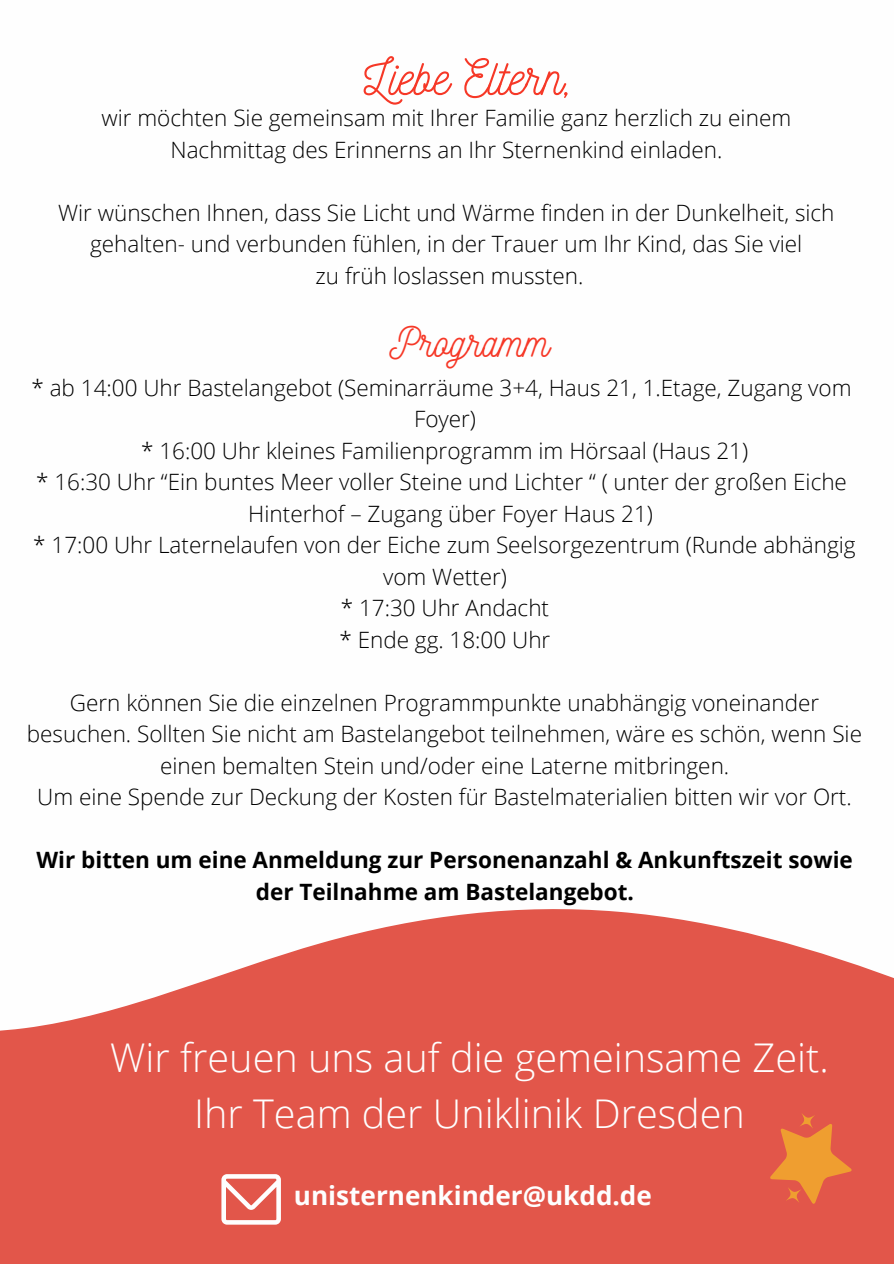
<style>
.page{position:relative;width:894px;height:1264px;background:#fff}
.page>*{position:absolute;margin:0;border:0;box-sizing:border-box;transform-origin:0 0}
.t1{font:50.1px "Nickainley";color:#f63827}
.t2{font:40.95px "Nickainley";color:#f63827}
.t3{font:300 39.6px/55.2px "Open Sans";color:#fefefe;text-align:center}
.t4{font:700 26.1px "Open Sans";color:#fefefe}
.t5{font:300 22.5px/31.5px "Open Sans";color:#000;text-align:center}
.t6{font:700 22.5px/31.5px "Open Sans";color:#000;text-align:center}
</style>
<div class="page">
<svg style="left:0;top:909px;width:893px;height:354px;background:#e56b60"></svg>
<svg style="left:221px;top:1174px;width:60px;height:50px"></svg>
<svg style="left:749px;top:1102px;width:114px;height:114px;background:#e56743"></svg>
<svg style="left:799px;top:1112px;width:15px;height:16px"></svg>
<svg style="left:785px;top:1187px;width:16px;height:15px"></svg>
<p class="t1" style="left:363px;top:45px;width:213px">Liebe Eltern,</p>
<p class="t5" style="left:101px;top:102px;width:691px">wir möchten Sie gemeinsam mit Ihrer Familie ganz herzlich zu einem</p>
<p class="t5" style="left:170px;top:133px;width:553px">Nachmittag des Erinnerns an Ihr Sternenkind einladen.</p>
<p class="t5" style="left:58px;top:196px;width:777px">Wir wünschen Ihnen, dass Sie Licht und Wärme finden in der Dunkelheit, sich gehalten- und verbunden fühlen, in der Trauer um Ihr Kind, das Sie viel</p>
<h4 class="t5" style="left:315px;top:259px;width:269px">zu früh loslassen mussten.</h4>
<h2 class="t2" style="left:389px;top:316px;width:161px">Programm</h2>
<h1 class="t5" style="left:31px;top:371px;width:821px">* ab 14:00 Uhr Bastelangebot (Seminarräume 3+4, Haus 21, 1.Etage, Zugang vom<br>Foyer)</h1>
<p class="t5" style="left:141px;top:434px;width:608px">* 16:00 Uhr kleines Familienprogramm im Hörsaal (Haus 21)</p>
<p class="t5" style="left:36px;top:465px;width:812px">* 16:30 Uhr “Ein buntes Meer voller Steine und Lichter “ ( unter der großen Eiche</p>
<p class="t5" style="left:248px;top:497px;width:406px">Hinterhof – Zugang über Foyer Haus 21)</p>
<p class="t5" style="left:33px;top:528px;width:823px">* 17:00 Uhr Laternelaufen von der Eiche zum Seelsorgezentrum (Runde abhängig vom Wetter)</p>
<h2 class="t5" style="left:341px;top:591px;width:210px">* 17:30 Uhr Andacht</h2>
<p class="t5" style="left:339px;top:623px;width:212px">* Ende gg. 18:00 Uhr</p>
<p class="t5" style="left:70px;top:686px;width:750px">Gern können Sie die einzelnen Programmpunkte unabhängig voneinander</p>
<p class="t5" style="left:27px;top:717px;width:836px">besuchen. Sollten Sie nicht am Bastelangebot teilnehmen, wäre es schön, wenn Sie einen bemalten Stein und/oder eine Laterne mitbringen.</p>
<p class="t5" style="left:37px;top:780px;width:815px">Um eine Spende zur Deckung der Kosten für Bastelmaterialien bitten wir vor Ort.</p>
<p class="t6" style="left:37px;top:843px;width:817px">Wir bitten um eine Anmeldung zur Personenanzahl &amp; Ankunftszeit sowie der Teilnahme am Bastelangebot.</p>
<p class="t3" style="left:110px;top:1029px;width:719px">Wir freuen uns auf die gemeinsame Zeit.<br>Ihr Team der Uniklinik Dresden</p>
<p class="t4" style="left:294px;top:1177px;width:359px">unisternenkinder@ukdd.de</p>
</div>
